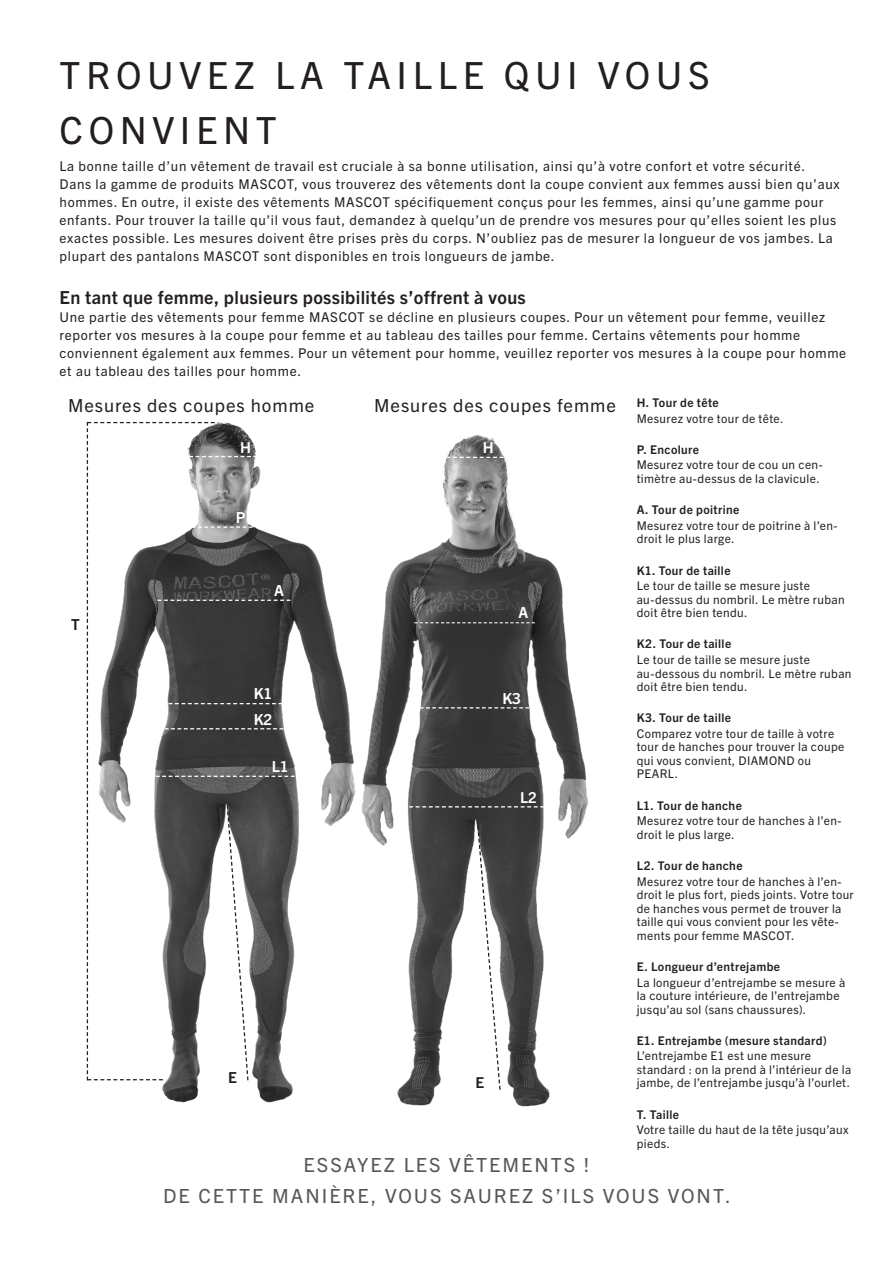
<style>
.page{position:relative;width:893px;height:1263px;background:#fff}
.page>*{position:absolute;margin:0;border:0;box-sizing:border-box;transform-origin:0 0}
.t1{font:37.5px/55.5px "Trade Gothic Next LT Pro";letter-spacing:.15em;color:#231f20}
.t2{font:19.5px/31.5px "Trade Gothic Next LT Pro";letter-spacing:.1em;color:#57585a;text-align:center}
.t3{font:18px "Trade Gothic Next LT Pro";letter-spacing:.05em;color:#231f20}
.t4{font:700 18px "Trade Gothic Next LT Pro";letter-spacing:.02em;color:#231f20}
.t5{font:700 15.15px/25.8px "Trade Gothic Next LT Pro";color:#fff}
.t6{font:700 15.15px "Trade Gothic Next LT Pro";color:#231f20}
.t7{font:700 15px "Trade Gothic Next LT Pro";color:#fff}
.t8{font:700 15px "Trade Gothic Next LT Pro";color:#231f20}
.t9{font:13.5px/18px "Trade Gothic Next LT Pro";letter-spacing:.05em;color:#231f20}
.t10{font:12px/13.5px "Trade Gothic Next LT Pro";letter-spacing:.03em;color:#231f20}
.t11{font:700 12px "Trade Gothic Next LT Pro";letter-spacing:.03em;color:#231f20}
</style>
<div class="page">
<img style="left:86px;top:421px;width:238px;height:682px">
<svg style="left:87px;top:422px;width:208px;height:660px"></svg>
<img style="left:324px;top:435px;width:264px;height:672px">
<svg style="left:476px;top:825px;width:25px;height:266px"></svg>
<svg style="left:446px;top:457px;width:57px;height:1px"></svg>
<svg style="left:409px;top:806px;width:135px;height:1px"></svg>
<svg style="left:414px;top:622px;width:121px;height:1px"></svg>
<svg style="left:420px;top:707px;width:109px;height:1px"></svg>
<h1 class="t1" style="left:60px;top:45px;width:652px">TROUVEZ LA TAILLE QUI VOUS<br>CONVIENT</h1>
<p class="t9" style="left:60px;top:156px;width:782px">La bonne taille d’un vêtement de travail est cruciale à sa bonne utilisation, ainsi qu’à votre confort et votre sécurité.<br>Dans la gamme de produits MASCOT, vous trouverez des vêtements dont la coupe convient aux femmes aussi bien qu’aux hommes. En outre, il existe des vêtements MASCOT spécifiquement conçus pour les femmes, ainsi qu’une gamme pour enfants. Pour trouver la taille qu’il vous faut, demandez à quelqu’un de prendre vos mesures pour qu’elles soient les plus exactes possible. Les mesures doivent être prises près du corps. N’oubliez pas de mesurer la longueur de vos jambes. La plupart des pantalons MASCOT sont disponibles en trois longueurs de jambe.</p>
<h3 class="t4" style="left:60px;top:285px;width:468px">En tant que femme, plusieurs possibilités s’offrent à vous</h3>
<p class="t9" style="left:60px;top:307px;width:788px">Une partie des vêtements pour femme MASCOT se décline en plusieurs coupes. Pour un vêtement pour femme, veuillez reporter vos mesures à la coupe pour femme et au tableau des tailles pour femme. Certains vêtements pour homme conviennent également aux femmes. Pour un vêtement pour homme, veuillez reporter vos mesures à la coupe pour homme et au tableau des tailles pour homme.</p>
<h3 class="t3" style="left:68px;top:392px;width:248px">Mesures des coupes homme</h3>
<h3 class="t3" style="left:374px;top:392px;width:346px">Mesures des coupes femme <sup>H.</sup> <sup>Tour</sup> <sup>de</sup> <sup>tête</sup></h3>
<p class="t10" style="left:637px;top:411px;width:148px">Mesurez votre tour de tête.</p>
<p class="t11" style="left:637px;top:441px;width:64px">P. Encolure</p>
<p class="t10" style="left:637px;top:457px;width:187px">Mesurez votre tour de cou un cen&shy;timètre au-dessus de la clavicule.</p>
<p class="t11" style="left:637px;top:501px;width:104px">A. Tour de poitrine</p>
<p class="t10" style="left:637px;top:518px;width:202px">Mesurez votre tour de poitrine à l’en&shy;droit le plus large.</p>
<p class="t11" style="left:637px;top:562px;width:95px">K1. Tour de taille</p>
<p class="t10" style="left:637px;top:578px;width:209px">Le tour de taille se mesure juste au-dessus du nombril. Le mètre ruban doit être bien tendu.</p>
<p class="t11" style="left:637px;top:636px;width:96px">K2. Tour de taille</p>
<p class="t10" style="left:637px;top:652px;width:216px">Le tour de taille se mesure juste au-dessous du nombril. Le mètre ruban doit être bien tendu.</p>
<p class="t11" style="left:637px;top:709px;width:96px">K3. Tour de taille</p>
<p class="t10" style="left:637px;top:726px;width:209px">Comparez votre tour de taille à votre tour de hanches pour trouver la coupe qui vous convient, DIAMOND ou<br>PEARL.</p>
<p class="t11" style="left:637px;top:797px;width:107px">L1. Tour de hanche</p>
<p class="t10" style="left:637px;top:813px;width:206px">Mesurez votre tour de hanches à l’en&shy;droit le plus large.</p>
<p class="t11" style="left:637px;top:857px;width:107px">L2. Tour de hanche</p>
<p class="t10" style="left:637px;top:874px;width:219px">Mesurez votre tour de hanches à l’en&shy;droit le plus fort, pieds joints. Votre tour de hanches vous permet de trouver la taille qui vous convient pour les vête&shy;ments pour femme MASCOT.</p>
<p class="t11" style="left:637px;top:958px;width:145px">E. Longueur d’entrejambe</p>
<p class="t10" style="left:637px;top:975px;width:210px">La longueur d’entrejambe se mesure à la couture intérieure, de l’entrejambe jusqu’au sol (sans chaussures).</p>
<p class="t11" style="left:637px;top:1032px;width:192px">E1. Entrejambe (mesure standard)</p>
<p class="t10" style="left:637px;top:1048px;width:216px">L’entrejambe E1 est une mesure standard : on la prend à l’intérieur de la jambe, de l’entrejambe jusqu’à l’ourlet.</p>
<p class="t11" style="left:637px;top:1106px;width:44px">T. Taille</p>
<p class="t10" style="left:637px;top:1122px;width:213px">Votre taille du haut de la tête jusqu’aux pieds.</p>
<p class="t7" style="left:240px;top:437px;width:12px">H</p>
<p class="t7" style="left:483px;top:437px;width:12px">H</p>
<p class="t5" style="left:236px;top:504px;width:11px">P</p>
<p class="t5" style="left:274px;top:577px;width:11px">A</p>
<p class="t5" style="left:518px;top:599px;width:11px">A</p>
<p class="t6" style="left:71px;top:614px;width:10px">T</p>
<p class="t5" style="left:254px;top:680px;width:20px">K1<br>K2</p>
<p class="t5" style="left:502px;top:685px;width:20px">K3</p>
<p class="t5" style="left:272px;top:753px;width:18px">L1</p>
<p class="t7" style="left:520px;top:787px;width:18px">L2</p>
<p class="t6" style="left:228px;top:1067px;width:10px">E</p>
<p class="t8" style="left:475px;top:1072px;width:10px">E</p>
<h2 class="t2" style="left:163px;top:1148px;width:569px">ESSAYEZ LES VÊTEMENTS !<br>DE CETTE MANIÈRE, VOUS SAUREZ S’ILS VOUS VONT.</h2>
</div>
